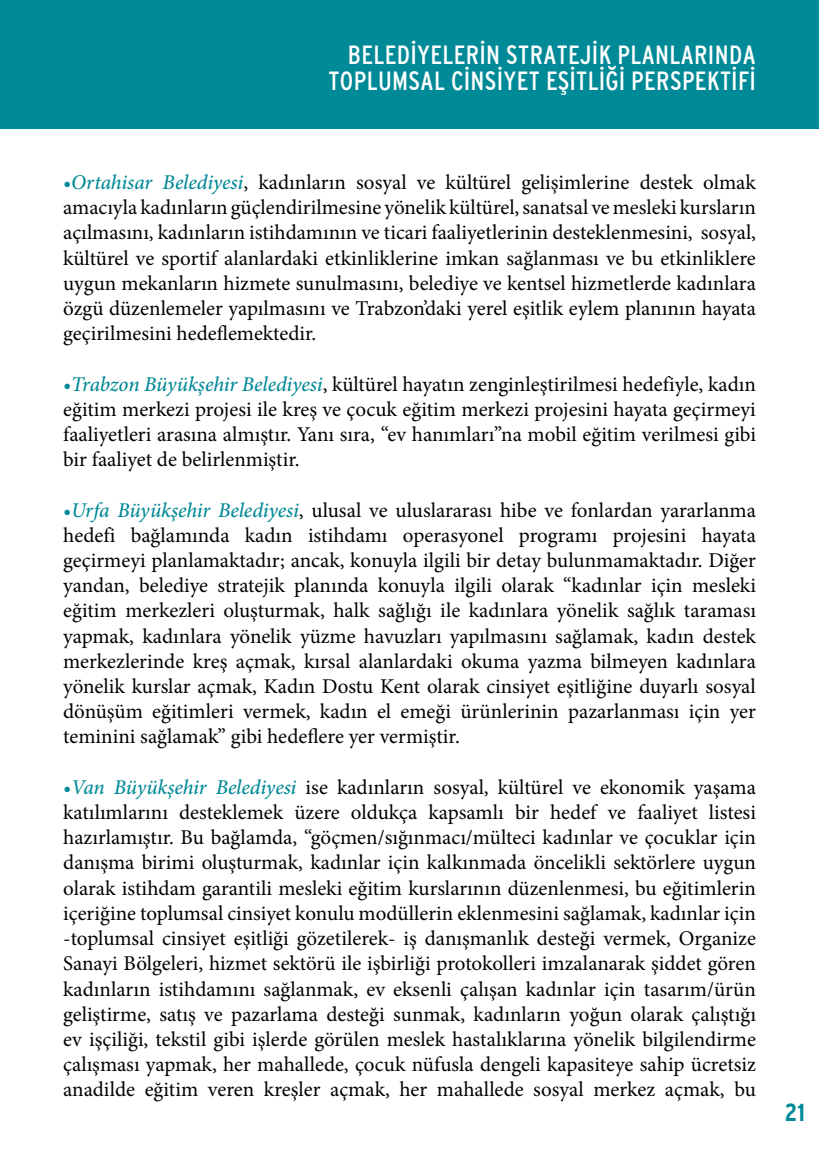
<style>
.page{position:relative;width:819px;height:1166px;background:#fff}
.page>*{position:absolute;margin:0;border:0;box-sizing:border-box;transform-origin:0 0}
.t1{font:condensed 26.25px/26.2px "Interstate";letter-spacing:.015em;color:#fff;text-align:right}
.t2{font:700 condensed 24.5px "Interstate";color:#008996}
.t3{font:21px/25.2px "Minion Pro";color:#000;text-align:justify}
.s1{font-weight:500;font-style:italic;color:#008996}
</style>
<div class="page">
<div style="left:37px;top:0;width:782px;height:129px;background:#008996"></div>
<div style="left:0;top:0;width:37px;height:129px;background:#008996"></div>
<p class="t1" style="left:328px;top:43px;width:429px">BELEDİYELERİN STRATEJİK PLANLARINDA<br>TOPLUMSAL CİNSİYET EŞİTLİĞİ PERSPEKTİFİ</p>
<p class="t3" style="left:63px;top:170px;width:694px"><span class="s1">•Ortahisar Belediyesi</span>, kadınların sosyal ve kültürel gelişimlerine destek olmak amacıyla kadınların güçlendirilmesine yönelik kültürel, sanatsal ve mesleki kursların açılmasını, kadınların istihdamının ve ticari faaliyetlerinin desteklenmesini, sosyal, kültürel ve sportif alanlardaki etkinliklerine imkan sağlanması ve bu etkinliklere uygun mekanların hizmete sunulmasını, belediye ve kentsel hizmetlerde kadınlara özgü düzenlemeler yapılmasını ve Trabzon’daki yerel eşitlik eylem planının hayata geçirilmesini hedeflemektedir.</p>
<p class="t3" style="left:63px;top:371px;width:694px"><span class="s1">•Trabzon Büyükşehir Belediyesi</span>, kültürel hayatın zenginleştirilmesi hedefiyle, kadın eğitim merkezi projesi ile kreş ve çocuk eğitim merkezi projesini hayata geçirmeyi faaliyetleri arasına almıştır. Yanı sıra, “ev hanımları”na mobil eğitim verilmesi gibi bir faaliyet de belirlenmiştir.</p>
<p class="t3" style="left:63px;top:497px;width:694px"><span class="s1">•Urfa Büyükşehir Belediyesi</span>, ulusal ve uluslararası hibe ve fonlardan yararlanma hedefi bağlamında kadın istihdamı operasyonel programı projesini hayata geçirmeyi planlamaktadır; ancak, konuyla ilgili bir detay bulunmamaktadır. Diğer yandan, belediye stratejik planında konuyla ilgili olarak “kadınlar için mesleki eğitim merkezleri oluşturmak, halk sağlığı ile kadınlara yönelik sağlık taraması yapmak, kadınlara yönelik yüzme havuzları yapılmasını sağlamak, kadın destek merkezlerinde kreş açmak, kırsal alanlardaki okuma yazma bilmeyen kadınlara yönelik kurslar açmak, Kadın Dostu Kent olarak cinsiyet eşitliğine duyarlı sosyal dönüşüm eğitimleri vermek, kadın el emeği ürünlerinin pazarlanması için yer teminini sağlamak” gibi hedeflere yer vermiştir.</p>
<p class="t3" style="left:63px;top:774px;width:694px"><span class="s1">•Van Büyükşehir Belediyesi</span> ise kadınların sosyal, kültürel ve ekonomik yaşama katılımlarını desteklemek üzere oldukça kapsamlı bir hedef ve faaliyet listesi hazırlamıştır. Bu bağlamda, “göçmen/sığınmacı/mülteci kadınlar ve çocuklar için danışma birimi oluşturmak, kadınlar için kalkınmada öncelikli sektörlere uygun olarak istihdam garantili mesleki eğitim kurslarının düzenlenmesi, bu eğitimlerin içeriğine toplumsal cinsiyet konulu modüllerin eklenmesini sağlamak, kadınlar için -toplumsal cinsiyet eşitliği gözetilerek- iş danışmanlık desteği vermek, Organize Sanayi Bölgeleri, hizmet sektörü ile işbirliği protokolleri imzalanarak şiddet gören kadınların istihdamını sağlanmak, ev eksenli çalışan kadınlar için tasarım/ürün geliştirme, satış ve pazarlama desteği sunmak, kadınların yoğun olarak çalıştığı ev işçiliği, tekstil gibi işlerde görülen meslek hastalıklarına yönelik bilgilendirme çalışması yapmak, her mahallede, çocuk nüfusla dengeli kapasiteye sahip ücretsiz anadilde eğitim veren kreşler açmak, her mahallede sosyal merkez açmak, bu</p>
<p class="t2" style="left:784px;top:1102px;width:22px">21</p>
</div>
